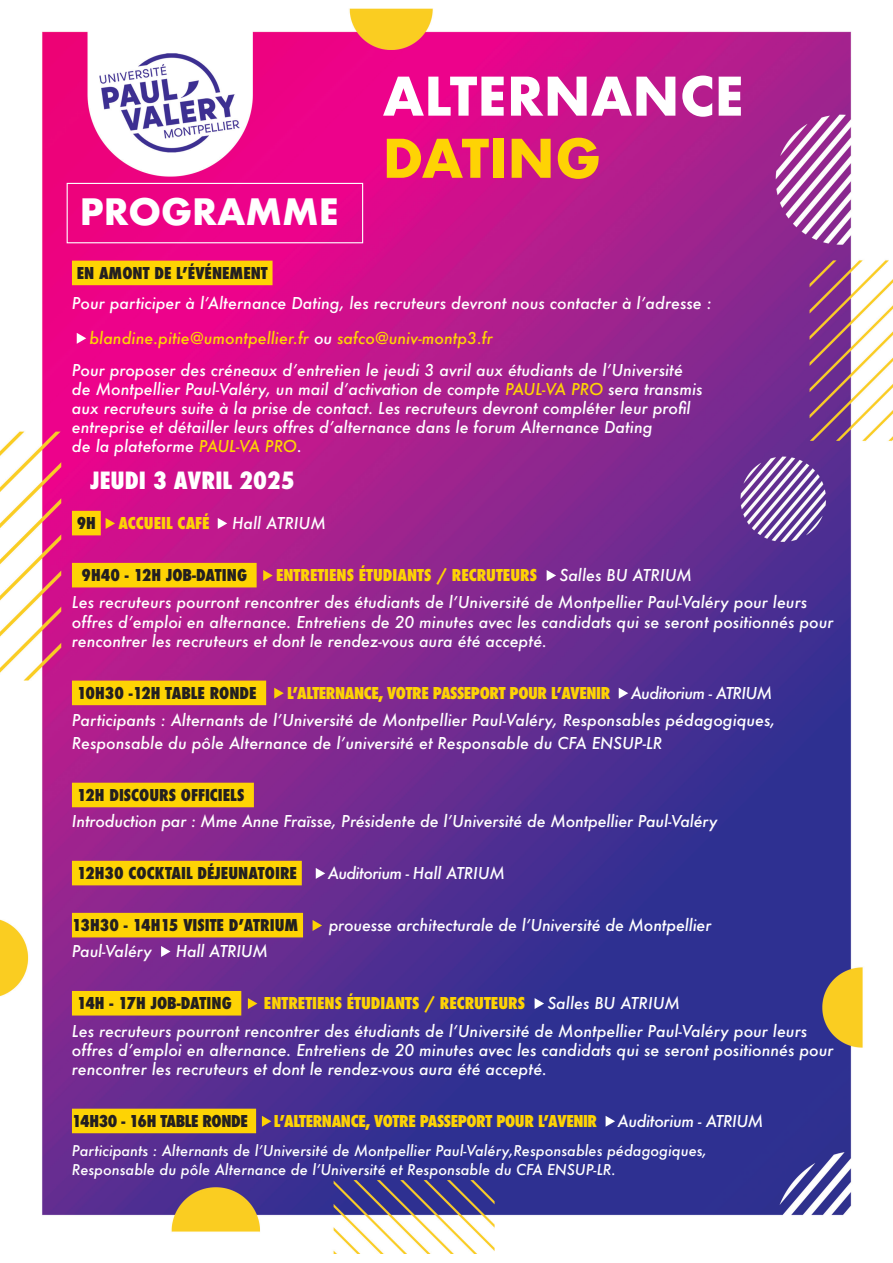
<style>
.page{position:relative;width:893px;height:1263px;background:#fff}
.page>*{position:absolute;margin:0;border:0;box-sizing:border-box;transform-origin:0 0}
.t1{font:700 51.75px "Futura";color:#fff}
.t2{font:700 51.75px "Futura";color:#fed304}
.t3{font:700 35.4px "Futura";color:#fff}
.t4{font:800 condensed 23.1px "Futura";color:#fff}
.t5{font:italic 500 15.9px/19px "Futura";color:#fff}
.t6{font:800 condensed 15.9px "Futura";color:#231f20}
.t7{font:800 condensed 15.9px "Futura";letter-spacing:-.025em;color:#fed304}
.t8{font:800 condensed 15.9px "Futura";letter-spacing:-.005em;color:#fed304}
.t9{font:italic 500 15.9px "Futura";color:#fed304}
.t10{font:italic 500 15.9px "Futura";letter-spacing:-.03em;color:#fff}
.t11{font:800 condensed 15.9px "Futura";letter-spacing:-.025em;color:#231f20}
.t12{font:italic 500 15.9px "Futura";letter-spacing:-.04em;color:#fff}
.t13{font:italic 500 15.9px "Futura";letter-spacing:-.025em;color:#fff}
.t14{font:italic 500 14.4px/19px "Futura";color:#fff}
.s1{color:#fff}
.s2{color:#fed304}
</style>
<div class="page">
<img style="left:0;top:8px;width:893px;height:1245px">
<div style="left:72px;top:261px;width:201px;height:24px;background:#fed304"></div>
<div style="left:72px;top:511px;width:29px;height:24px;background:#fed304"></div>
<div style="left:72px;top:563px;width:185px;height:24px;background:#fed304"></div>
<div style="left:72px;top:681px;width:194px;height:24px;background:#fed304"></div>
<div style="left:72px;top:783px;width:182px;height:24px;background:#fed304"></div>
<div style="left:72px;top:861px;width:230px;height:24px;background:#fed304"></div>
<div style="left:72px;top:913px;width:231px;height:24px;background:#fed304"></div>
<div style="left:72px;top:991px;width:169px;height:24px;background:#fed304"></div>
<div style="left:72px;top:1109px;width:184px;height:24px;background:#fed304"></div>
<svg style="left:77px;top:333px;width:9px;height:11px"></svg>
<svg style="left:106px;top:518px;width:9px;height:11px"></svg>
<svg style="left:218px;top:518px;width:9px;height:11px"></svg>
<svg style="left:263px;top:570px;width:10px;height:11px"></svg>
<svg style="left:547px;top:570px;width:9px;height:11px"></svg>
<svg style="left:274px;top:688px;width:10px;height:11px"></svg>
<svg style="left:619px;top:688px;width:9px;height:11px"></svg>
<svg style="left:316px;top:868px;width:9px;height:11px"></svg>
<svg style="left:313px;top:920px;width:9px;height:11px"></svg>
<svg style="left:161px;top:946px;width:10px;height:11px"></svg>
<svg style="left:248px;top:998px;width:9px;height:11px"></svg>
<svg style="left:535px;top:998px;width:9px;height:11px"></svg>
<svg style="left:262px;top:1116px;width:9px;height:11px"></svg>
<svg style="left:606px;top:1116px;width:9px;height:11px"></svg>
<div style="left:67px;top:183px;width:296px;height:60px;border:1px solid #fff"></div>
<p class="t3" style="left:80px;top:186px;width:261px">PROGRAMME</p>
<p class="t1" style="left:383px;top:59px;width:363px">ALTERNANCE</p>
<p class="t2" style="left:383px;top:121px;width:220px">DATING</p>
<p class="t6" style="left:77px;top:262px;width:192px">EN AMONT DE L’ÉVÉNEMENT</p>
<p class="t5" style="left:72px;top:293px;width:641px">Pour participer à l’Alternance Dating, les recruteurs devront nous contacter à l’adresse :</p>
<p class="t9" style="left:90px;top:327px;width:405px">blandine.pitie@umontpellier.fr <span class="s1">ou</span> safco@univ-montp3.fr</p>
<p class="t5" style="left:72px;top:360px;width:632px">Pour proposer des créneaux d’entretien le jeudi 3 avril aux étudiants de l’Université de Montpellier Paul-Valéry, un mail d’activation de compte <span class="s2">PAUL-VA PRO</span> sera transmis aux recruteurs suite à la prise de contact. Les recruteurs devront compléter leur profil entreprise et détailler leurs offres d’alternance dans le forum Alternance Dating<br>de la plateforme <span class="s2">PAUL-VA PRO</span>.</p>
<p class="t4" style="left:91px;top:464px;width:206px">JEUDI 3 AVRIL 2025</p>
<p class="t6" style="left:77px;top:512px;width:21px">9H</p>
<p class="t8" style="left:118px;top:512px;width:93px">ACCUEIL CAFÉ</p>
<p class="t5" style="left:232px;top:513px;width:95px">Hall ATRIUM</p>
<p class="t6" style="left:82px;top:564px;width:167px">9H40 - 12H JOB-DATING</p>
<p class="t8" style="left:276px;top:564px;width:263px">ENTRETIENS ÉTUDIANTS / RECRUTEURS</p>
<p class="t5" style="left:559px;top:565px;width:134px">Salles BU ATRIUM</p>
<p class="t5" style="left:72px;top:593px;width:763px">Les recruteurs pourront rencontrer des étudiants de l’Université de Montpellier Paul-Valéry pour leurs offres d’emploi en alternance. Entretiens de 20 minutes avec les candidats qui se seront positionnés pour rencontrer les recruteurs et dont le rendez-vous aura été accepté.</p>
<p class="t6" style="left:77px;top:682px;width:181px">10H30 -12H TABLE RONDE</p>
<p class="t7" style="left:287px;top:682px;width:325px">L’ALTERNANCE, VOTRE PASSEPORT POUR L’AVENIR</p>
<p class="t12" style="left:631px;top:682px;width:143px">Auditorium - ATRIUM</p>
<p class="t5" style="left:72px;top:709px;width:705px;line-height:22.5px">Participants : Alternants de l’Université de Montpellier Paul-Valéry, Responsables pédagogiques,<br>Responsable du pôle Alternance de l’université et Responsable du CFA ENSUP-LR</p>
<p class="t6" style="left:77px;top:784px;width:169px">12H DISCOURS OFFICIELS</p>
<p class="t5" style="left:72px;top:811px;width:647px">Introduction par : Mme Anne Fraïsse, Présidente de l’Université de Montpellier Paul-Valéry</p>
<p class="t6" style="left:77px;top:862px;width:222px">12H30 COCKTAIL DÉJEUNATOIRE</p>
<p class="t10" style="left:328px;top:862px;width:179px">Auditorium - Hall ATRIUM</p>
<p class="t6" style="left:72px;top:914px;width:228px">13H30 - 14H15 VISITE D’ATRIUM</p>
<p class="t5" style="left:329px;top:915px;width:384px">prouesse architecturale de l’Université de Montpellier</p>
<p class="t5" style="left:72px;top:941px;width:81px">Paul-Valéry</p>
<p class="t5" style="left:176px;top:941px;width:94px">Hall ATRIUM</p>
<p class="t6" style="left:77px;top:992px;width:156px">14H - 17H JOB-DATING</p>
<p class="t8" style="left:264px;top:992px;width:263px">ENTRETIENS ÉTUDIANTS / RECRUTEURS</p>
<p class="t5" style="left:547px;top:993px;width:134px">Salles BU ATRIUM</p>
<p class="t5" style="left:72px;top:1021px;width:763px">Les recruteurs pourront rencontrer des étudiants de l’Université de Montpellier Paul-Valéry pour leurs offres d’emploi en alternance. Entretiens de 20 minutes avec les candidats qui se seront positionnés pour rencontrer les recruteurs et dont le rendez-vous aura été accepté.</p>
<p class="t11" style="left:72px;top:1110px;width:177px">14H30 - 16H TABLE RONDE</p>
<p class="t7" style="left:274px;top:1110px;width:325px">L’ALTERNANCE, VOTRE PASSEPORT POUR L’AVENIR</p>
<p class="t13" style="left:618px;top:1110px;width:147px">Auditorium - ATRIUM</p>
<p class="t14" style="left:72px;top:1141px;width:637px">Participants : Alternants de l’Université de Montpellier Paul-Valéry,Responsables pédagogiques,<br>Responsable du pôle Alternance de l’Université et Responsable du CFA ENSUP-LR.</p>
</div>
